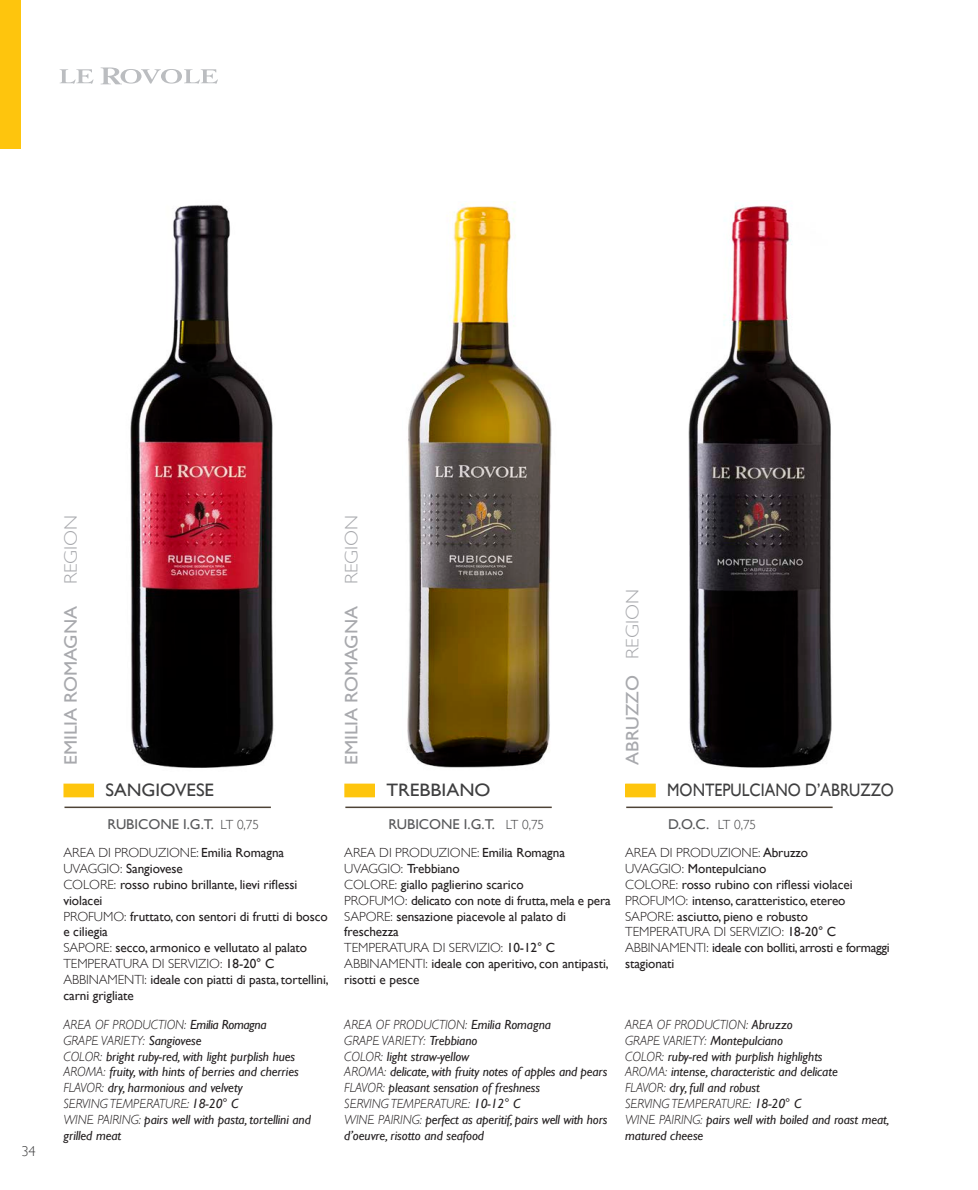
<style>
.page{position:relative;width:978px;height:1190px;background:#fff}
.page>*{position:absolute;margin:0;border:0;box-sizing:border-box;transform-origin:0 0}
.t1{font:18px "Gill Sans";color:#a8a9ad;scale:1.08 1}
.t2{font:18px "Gill Sans";color:#3e3e3f;scale:.88 1}
.t3{font:18px "Gill Sans";color:#3e3e3f;scale:1.05 1}
.t4{font:18px "Gill Sans";color:#3e3e3f;scale:1.08 1}
.t5{font:14.25px "Gill Sans";color:#57585a}
.t6{font:300 14.25px "Gill Sans";color:#3e3e3f}
.t7{font:13.2px/15.9px "Gill Sans";letter-spacing:-.005em;color:#231f20}
.t8{font:italic 13.2px/15.9px "Gill Sans";letter-spacing:-.005em;color:#231f20}
.s1{font-weight:300}
.s2{font-weight:300;font-size:13.2px;color:#3e3e3f}
</style>
<div class="page">
<div style="left:64px;top:784px;width:29px;height:13px;background:#fec50d"></div>
<hr style="left:64px;top:806px;width:207px;height:2px;background:#4e4336">
<div style="left:0;top:0;width:21px;height:148px;background:#fec50d"></div>
<svg style="left:60px;top:69px;width:34px;height:15px"></svg>
<svg style="left:101px;top:67px;width:117px;height:17px"></svg>
<img style="left:130px;top:204px;width:144px;height:564px">
<div style="left:625px;top:784px;width:30px;height:13px;background:#fec50d"></div>
<hr style="left:626px;top:806px;width:206px;height:2px;background:#4e4336">
<img style="left:688px;top:205px;width:144px;height:563px">
<div style="left:345px;top:784px;width:29px;height:13px;background:#fec50d"></div>
<hr style="left:345px;top:806px;width:206px;height:2px;background:#4e4336">
<img style="left:407px;top:202px;width:145px;height:566px">
<p class="t6" style="left:21px;top:1143px;width:16px">34</p>
<h1 class="t1" style="left:60px;top:765px;width:233px;rotate:-90deg">EMILIA ROMAGNA <span class="s1">REGION</span></h1>
<h1 class="t3" style="left:105px;top:780px;width:105px">SANGIOVESE</h1>
<p class="t5" style="left:108px;top:816px;width:153px">RUBICONE I.G.T. <span class="s2">LT 0,75</span></p>
<p class="t7" style="left:63px;top:844px;width:266px"><span class="s1">AREA DI PRODUZIONE:</span> Emilia Romagna<br><span class="s1">UVAGGIO:</span> Sangiovese<br><span class="s1">COLORE:</span> rosso rubino brillante, lievi riflessi violacei<br><span class="s1">PROFUMO:</span> fruttato, con sentori di frutti di bosco e ciliegia<br><span class="s1">SAPORE:</span> secco, armonico e vellutato al palato<br><span class="s1">TEMPERATURA DI SERVIZIO:</span> 18-20° C<br><span class="s1">ABBINAMENTI:</span> ideale con piatti di pasta, tortellini, carni grigliate</p>
<p class="t8" style="left:63px;top:1016px;width:249px"><span class="s1">AREA OF PRODUCTION:</span> Emilia Romagna<br><span class="s1">GRAPE VARIETY:</span> Sangiovese<br><span class="s1">COLOR:</span> bright ruby-red, with light purplish hues <span class="s1">AROMA:</span> fruity, with hints of berries and cherries <span class="s1">FLAVOR:</span> dry, harmonious and velvety<br><span class="s1">SERVING TEMPERATURE:</span> 18-20° C<br><span class="s1">WINE PAIRING:</span> pairs well with pasta, tortellini and grilled meat</p>
<h1 class="t1" style="left:341px;top:765px;width:233px;rotate:-90deg">EMILIA ROMAGNA <span class="s1">REGION</span></h1>
<h1 class="t4" style="left:386px;top:780px;width:98px">TREBBIANO</h1>
<p class="t5" style="left:388px;top:816px;width:157px">RUBICONE I.G.T. <span class="s2">LT 0,75</span></p>
<p class="t7" style="left:344px;top:844px;width:268px"><span class="s1">AREA DI PRODUZIONE:</span> Emilia Romagna<br><span class="s1">UVAGGIO:</span> Trebbiano<br><span class="s1">COLORE:</span> giallo paglierino scarico<br><span class="s1">PROFUMO:</span> delicato con note di frutta, mela e pera<br><span class="s1">SAPORE:</span> sensazione piacevole al palato di freschezza<br><span class="s1">TEMPERATURA DI SERVIZIO:</span> 10-12° C<br><span class="s1">ABBINAMENTI:</span> ideale con aperitivo, con antipasti, risotti e pesce</p>
<p class="t8" style="left:344px;top:1016px;width:265px"><span class="s1">AREA OF PRODUCTION:</span> Emilia Romagna<br><span class="s1">GRAPE VARIETY:</span> Trebbiano<br><span class="s1">COLOR:</span> light straw-yellow<br><span class="s1">AROMA:</span> delicate, with fruity notes of apples and pears <span class="s1">FLAVOR:</span> pleasant sensation of freshness<br><span class="s1">SERVING TEMPERATURE:</span> 10-12° C<br><span class="s1">WINE PAIRING:</span> perfect as aperitif, pairs well with hors d’oeuvre, risotto and seafood</p>
<h1 class="t1" style="left:621px;top:765px;width:164px;rotate:-90deg">ABRUZZO <span class="s1">REGION</span></h1>
<h1 class="t2" style="left:667px;top:780px;width:259px">MONTEPULCIANO D’ABRUZZO</h1>
<p class="t5" style="left:668px;top:816px;width:89px">D.O.C. <span class="s2">LT 0,75</span></p>
<p class="t7" style="left:625px;top:844px;width:266px"><span class="s1">AREA DI PRODUZIONE:</span> Abruzzo<br><span class="s1">UVAGGIO:</span> Montepulciano<br><span class="s1">COLORE:</span> rosso rubino con riflessi violacei <span class="s1">PROFUMO:</span> intenso, caratteristico, etereo <span class="s1">SAPORE:</span> asciutto, pieno e robusto <span class="s1">TEMPERATURA DI SERVIZIO:</span> 18-20° C <span class="s1">ABBINAMENTI:</span> ideale con bolliti, arrosti e formaggi stagionati</p>
<p class="t8" style="left:625px;top:1016px;width:266px"><span class="s1">AREA OF PRODUCTION:</span> Abruzzo<br><span class="s1">GRAPE VARIETY:</span> Montepulciano<br><span class="s1">COLOR:</span> ruby-red with purplish highlights<br><span class="s1">AROMA:</span> intense, characteristic and delicate<br><span class="s1">FLAVOR:</span> dry, full and robust<br><span class="s1">SERVING TEMPERATURE:</span> 18-20° C<br><span class="s1">WINE PAIRING:</span> pairs well with boiled and roast meat, matured cheese</p>
</div>
